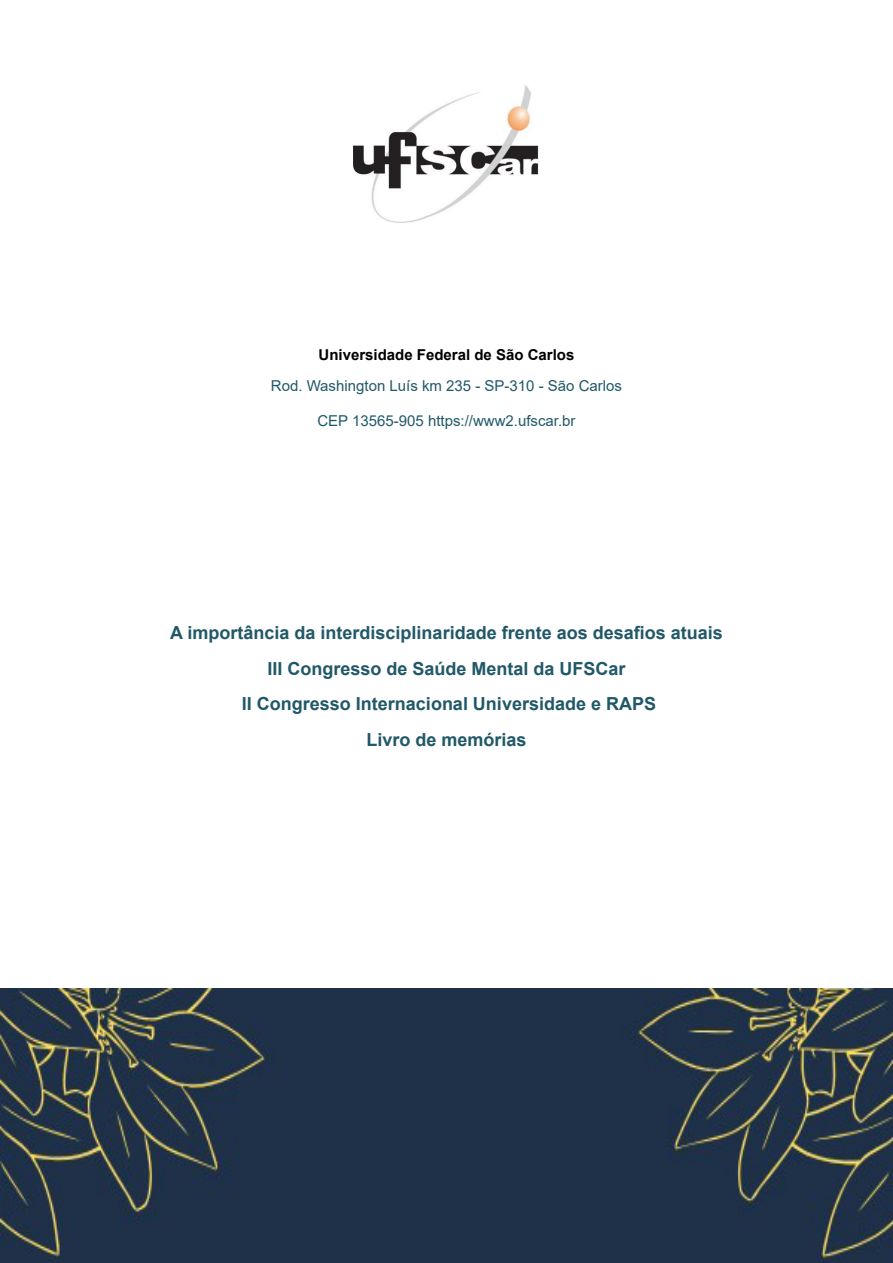
<style>
.page{position:relative;width:893px;height:1263px;background:#fff}
.page>*{position:absolute;margin:0;border:0;box-sizing:border-box;transform-origin:0 0}
.t1{font:700 18px "Arial";color:#215868}
.t2{font:15px "Arial";color:#215868}
.t3{font:700 15px "Arial";color:#000}
</style>
<div class="page">
<img style="left:353px;top:85px;width:186px;height:137px">
<img style="left:0;top:989px;width:893px;height:274px">
<p class="t3" style="left:318px;top:344px;width:257px">Universidade Federal de São Carlos</p>
<p class="t2" style="left:271px;top:375px;width:353px">Rod. Washington Luís km 235 - SP-310 - São Carlos</p>
<p class="t2" style="left:317px;top:411px;width:260px">CEP 13565-905 https://www2.ufscar.br</p>
<p class="t1" style="left:170px;top:620px;width:554px">A importância da interdisciplinaridade frente aos desafios atuais</p>
<p class="t1" style="left:267px;top:656px;width:360px">III Congresso de Saúde Mental da UFSCar</p>
<p class="t1" style="left:242px;top:691px;width:416px">II Congresso Internacional Universidade e RAPS</p>
<p class="t1" style="left:366px;top:727px;width:162px">Livro de memórias</p>
</div>
